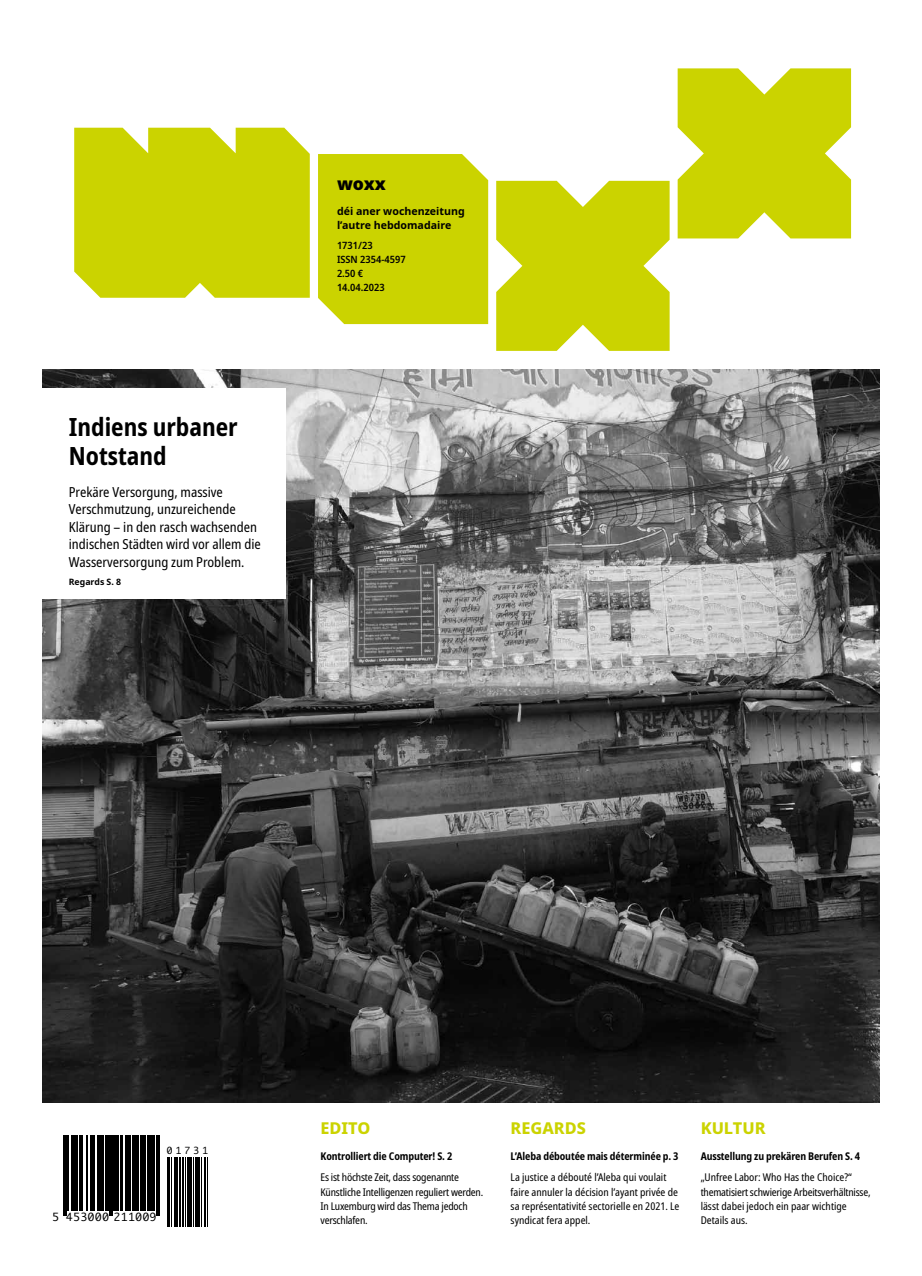
<style>
.page{position:relative;width:922px;height:1276px;background:#fff}
.page>*{position:absolute;margin:0;border:0;box-sizing:border-box;transform-origin:0 0}
.t1{font:700 condensed 25px/28.8px "Noto Sans";color:#000}
.t2{font:900 17.5px "Noto Sans";color:#000}
.t3{font:800 16.25px "Noto Sans";color:#cbd300}
.t4{font:condensed 13.75px/17.5px "Noto Sans";color:#000}
.t5{font:10.88px "Monaco";letter-spacing:.065em;color:#000}
.t6{font:condensed 10.62px/14.4px "Noto Sans";color:#000}
.t7{font:condensed 10.62px/14.4px "Noto Sans";letter-spacing:-.02em;color:#000}
.t8{font:700 condensed 10.62px "Noto Sans";letter-spacing:-.01em;color:#000}
.t9{font:700 10.62px/13.8px "Noto Sans";color:#000}
.t10{font:600 semi-condensed 10px/13.8px "Noto Sans";color:#000}
.t11{font:9.38px "Monaco";letter-spacing:.35em;color:#000}
.t12{font:700 8.75px "Noto Sans";color:#000}
</style>
<div class="page">
<img style="left:43px;top:370px;width:836px;height:733px">
<svg style="left:63px;top:1135px;width:97px;height:81px;fill:#000"></svg>
<hr style="left:63px;top:1135px;width:1px;height:80px;background:#000">
<hr style="left:65px;top:1135px;width:1px;height:80px;background:#000">
<hr style="left:67px;top:1135px;width:1px;height:75px;background:#000">
<hr style="left:71px;top:1135px;width:2px;height:75px;background:#000">
<hr style="left:74px;top:1135px;width:3px;height:75px;background:#000">
<hr style="left:79px;top:1135px;width:1px;height:75px;background:#000">
<hr style="left:81px;top:1135px;width:1px;height:75px;background:#000">
<hr style="left:86px;top:1135px;width:1px;height:75px;background:#000">
<hr style="left:91px;top:1135px;width:2px;height:75px;background:#000">
<hr style="left:94px;top:1135px;width:1px;height:75px;background:#000">
<hr style="left:98px;top:1135px;width:2px;height:75px;background:#000">
<hr style="left:101px;top:1135px;width:1px;height:75px;background:#000">
<hr style="left:103px;top:1135px;width:1px;height:75px;background:#000">
<hr style="left:106px;top:1135px;width:3px;height:75px;background:#000">
<hr style="left:110px;top:1135px;width:1px;height:80px;background:#000">
<hr style="left:112px;top:1135px;width:1px;height:80px;background:#000">
<hr style="left:114px;top:1135px;width:2px;height:75px;background:#000">
<hr style="left:117px;top:1135px;width:2px;height:75px;background:#000">
<hr style="left:121px;top:1135px;width:2px;height:75px;background:#000">
<hr style="left:125px;top:1135px;width:2px;height:75px;background:#000">
<hr style="left:128px;top:1135px;width:2px;height:75px;background:#000">
<hr style="left:132px;top:1135px;width:2px;height:75px;background:#000">
<hr style="left:135px;top:1135px;width:3px;height:75px;background:#000">
<hr style="left:140px;top:1135px;width:1px;height:75px;background:#000">
<hr style="left:142px;top:1135px;width:3px;height:75px;background:#000">
<hr style="left:147px;top:1135px;width:1px;height:75px;background:#000">
<hr style="left:149px;top:1135px;width:3px;height:75px;background:#000">
<hr style="left:153px;top:1135px;width:1px;height:75px;background:#000">
<hr style="left:156px;top:1135px;width:1px;height:80px;background:#000">
<hr style="left:158px;top:1135px;width:1px;height:80px;background:#000">
<div style="left:36px;top:388px;width:249px;height:211px;background:#fff"></div>
<svg style="left:496px;top:181px;width:173px;height:170px;background:#cfd717"></svg>
<svg style="left:677px;top:68px;width:173px;height:170px;background:#d0d718"></svg>
<div style="left:318px;top:154px;width:170px;height:170px;background:#cbd300"></div>
<div style="left:74px;top:128px;width:236px;height:170px;background:#cbd300"></div>
<hr style="left:167px;top:1156px;width:1px;height:70px;background:#000">
<hr style="left:168px;top:1156px;width:2px;height:70px;background:#000">
<hr style="left:171px;top:1156px;width:1px;height:70px;background:#000">
<hr style="left:174px;top:1156px;width:2px;height:70px;background:#000">
<hr style="left:177px;top:1156px;width:1px;height:70px;background:#000">
<hr style="left:179px;top:1156px;width:2px;height:70px;background:#000">
<hr style="left:182px;top:1156px;width:2px;height:70px;background:#000">
<hr style="left:185px;top:1156px;width:1px;height:70px;background:#000">
<hr style="left:187px;top:1156px;width:2px;height:70px;background:#000">
<hr style="left:190px;top:1156px;width:2px;height:70px;background:#000">
<hr style="left:193px;top:1156px;width:1px;height:70px;background:#000">
<hr style="left:195px;top:1156px;width:3px;height:70px;background:#000">
<hr style="left:199px;top:1156px;width:1px;height:70px;background:#000">
<hr style="left:201px;top:1156px;width:1px;height:70px;background:#000">
<hr style="left:204px;top:1156px;width:1px;height:70px;background:#000">
<hr style="left:207px;top:1156px;width:1px;height:70px;background:#000">
<h1 class="t1" style="left:69px;top:413px;width:170px">Indiens urbaner<br>Notstand</h1>
<p class="t4" style="left:69px;top:483px;width:193px">Prekäre Versorgung, massive<br>Verschmutzung, unzureichende<br>Klärung – in den rasch wachsenden indischen Städten wird vor allem die<br>Wasserversorgung zum Problem.</p>
<p class="t12" style="left:69px;top:575px;width:54px">Regards S. 8</p>
<h2 class="t2" style="left:337px;top:171px;width:50px">woxx</h2>
<p class="t9" style="left:337px;top:204px;width:129px">déi aner wochenzeitung l’autre hebdomadaire</p>
<p class="t10" style="left:337px;top:239px;width:70px">1731/23<br>ISSN 2354-4597<br>2.50 €<br>14.04.2023</p>
<h3 class="t3" style="left:320px;top:1116px;width:51px">EDITO</h3>
<h3 class="t3" style="left:510px;top:1116px;width:77px">REGARDS</h3>
<h3 class="t3" style="left:700px;top:1116px;width:66px">KULTUR</h3>
<p class="t8" style="left:320px;top:1148px;width:133px">Kontrolliert die Computer! S. 2</p>
<p class="t7" style="left:320px;top:1170px;width:164px">Es ist höchste Zeit, dass sogenannte<br>Künstliche Intelligenzen reguliert werden.<br>In Luxemburg wird das Thema jedoch verschlafen.</p>
<p class="t11" style="left:167px;top:1142px;width:43px">01731</p>
<p class="t8" style="left:510px;top:1148px;width:169px">L’Aleba déboutée mais déterminée p. 3</p>
<p class="t6" style="left:510px;top:1170px;width:170px">La justice a débouté l’Aleba qui voulait faire annuler la décision l’ayant privée de sa représentativité sectorielle en 2021. Le syndicat fera appel.</p>
<p class="t8" style="left:700px;top:1148px;width:161px">Ausstellung zu prekären Berufen S. 4</p>
<p class="t6" style="left:700px;top:1170px;width:171px">„Unfree Labor: Who Has the Choice?“ thematisiert schwierige Arbeitsverhältnisse, lässt dabei jedoch ein paar wichtige</p>
<p class="t5" style="left:52px;top:1207px;width:106px">5 453000 211009</p>
<p class="t6" style="left:700px;top:1213px;width:48px">Details aus.</p>
</div>
